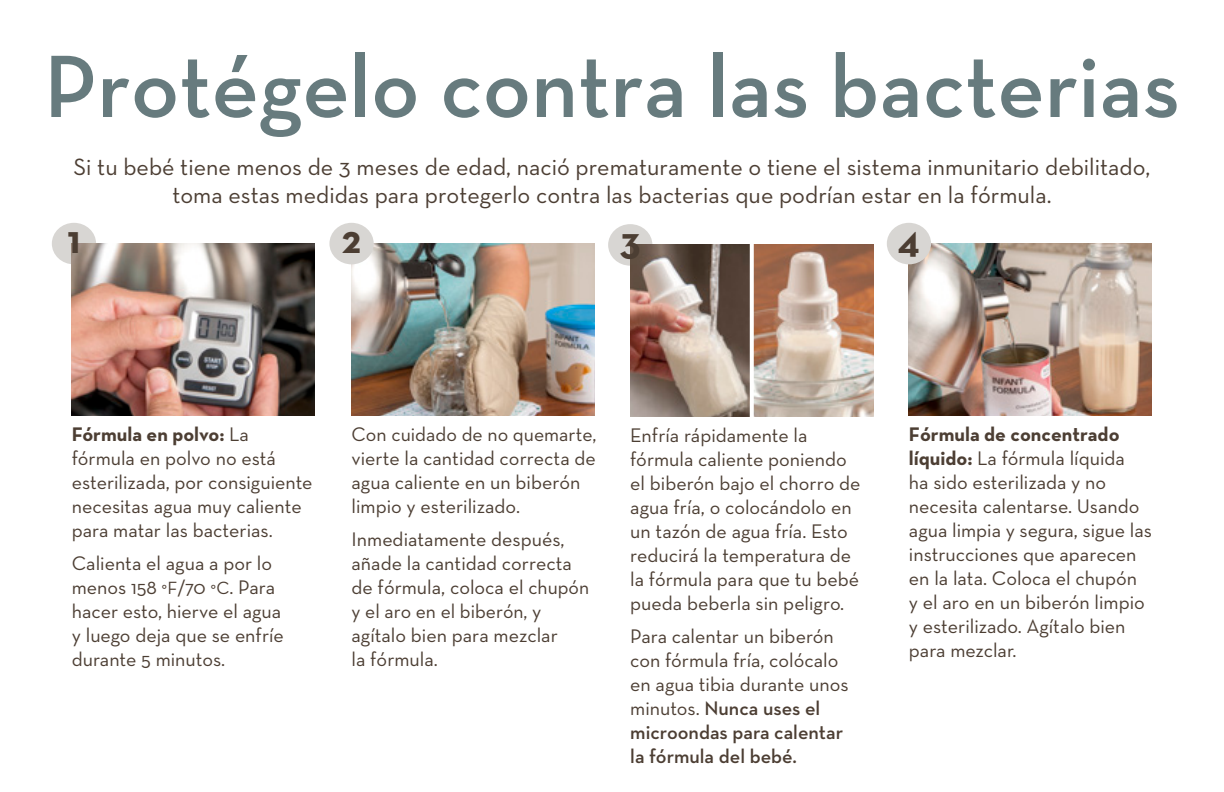
<style>
.page{position:relative;width:1224px;height:792px;background:#fff}
.page>*{position:absolute;margin:0;border:0;box-sizing:border-box;transform-origin:0 0}
.t1{font:600 90px "Neutraface Text";color:#677b7e}
.t2{font:700 40px "Neutraface Text";color:#4c3e33}
.t3{font:24px/28px "Neutraface Text";color:#4c3e33;text-align:center}
.t4{font:20px/24px "Neutraface Text";color:#4c3e33}
.s1{font-weight:700}
.s2{font-size:18px}
.s3{font-weight:600}
</style>
<div class="page">
<div style="left:52px;top:223px;width:44px;height:41px;background:#d8d6d3;border-radius:50%"></div>
<img style="left:72px;top:244px;width:243px;height:171px">
<img style="left:352px;top:244px;width:243px;height:171px">
<div style="left:329px;top:223px;width:45px;height:41px;background:#d8d6d3;border-radius:50%"></div>
<div style="left:608px;top:224px;width:44px;height:42px;background:#d8d6d3;border-radius:50%"></div>
<img style="left:909px;top:244px;width:243px;height:171px">
<div style="left:887px;top:223px;width:44px;height:41px;background:#d8d6d3;border-radius:50%"></div>
<img style="left:630px;top:245px;width:120px;height:171px">
<img style="left:754px;top:245px;width:119px;height:171px">
<svg style="left:753px;top:244px;width:1px;height:173px"></svg>
<h1 class="t1" style="left:44px;top:30px;width:1138px">Protégelo contra las bacterias</h1>
<p class="t3" style="left:74px;top:153px;width:1078px">Si tu bebé tiene menos de 3 meses de edad, nació prematuramente o tiene el sistema inmunitario debilitado, toma estas medidas para protegerlo contra las bacterias que podrían estar en la fórmula.</p>
<h2 class="t2" style="left:342px;top:214px;width:21px">2</h2>
<h2 class="t2" style="left:67px;top:214px;width:15px">1</h2>
<h2 class="t2" style="left:620px;top:215px;width:22px">3</h2>
<h2 class="t2" style="left:898px;top:214px;width:24px">4</h2>
<p class="t4" style="left:72px;top:422px;width:242px"><span class="s1">Fórmula en polvo:</span> La fórmula en polvo no está esterilizada, por consiguiente necesitas agua muy caliente para matar las bacterias.</p>
<p class="t4" style="left:72px;top:551px;width:214px">Calienta el agua a por lo menos 158 <span class="s2">°F</span>/70 <span class="s2">°C</span>. Para hacer esto, hierve el agua y luego deja que se enfríe durante 5 minutos.</p>
<p class="t4" style="left:352px;top:422px;width:247px">Con cuidado de no quemarte, vierte la cantidad correcta de agua caliente en un biberón limpio y esterilizado.</p>
<p class="t4" style="left:352px;top:527px;width:239px">Inmediatamente después, añade la cantidad correcta de fórmula, coloca el chupón y el aro en el biberón, y agítalo bien para mezclar<br>la fórmula.</p>
<p class="t4" style="left:630px;top:423px;width:232px">Enfría rápidamente la fórmula caliente poniendo el biberón bajo el chorro de agua fría, o colocándolo en un tazón de agua fría. Esto reducirá la temperatura de la fórmula para que tu bebé pueda beberla sin peligro.</p>
<p class="t4" style="left:630px;top:624px;width:220px">Para calentar un biberón con fórmula fría, colócalo en agua tibia durante unos minutos. <span class="s3">Nunca uses el microondas para calentar la fórmula del bebé.</span></p>
<p class="t4" style="left:909px;top:422px;width:245px"><span class="s1">Fórmula de concentrado líquido:</span> La fórmula líquida<br>ha sido esterilizada y no necesita calentarse. Usando agua limpia y segura, sigue las instrucciones que aparecen en la lata. Coloca el chupón<br>y el aro en un biberón limpio y esterilizado. Agítalo bien para mezclar.</p>
</div>
